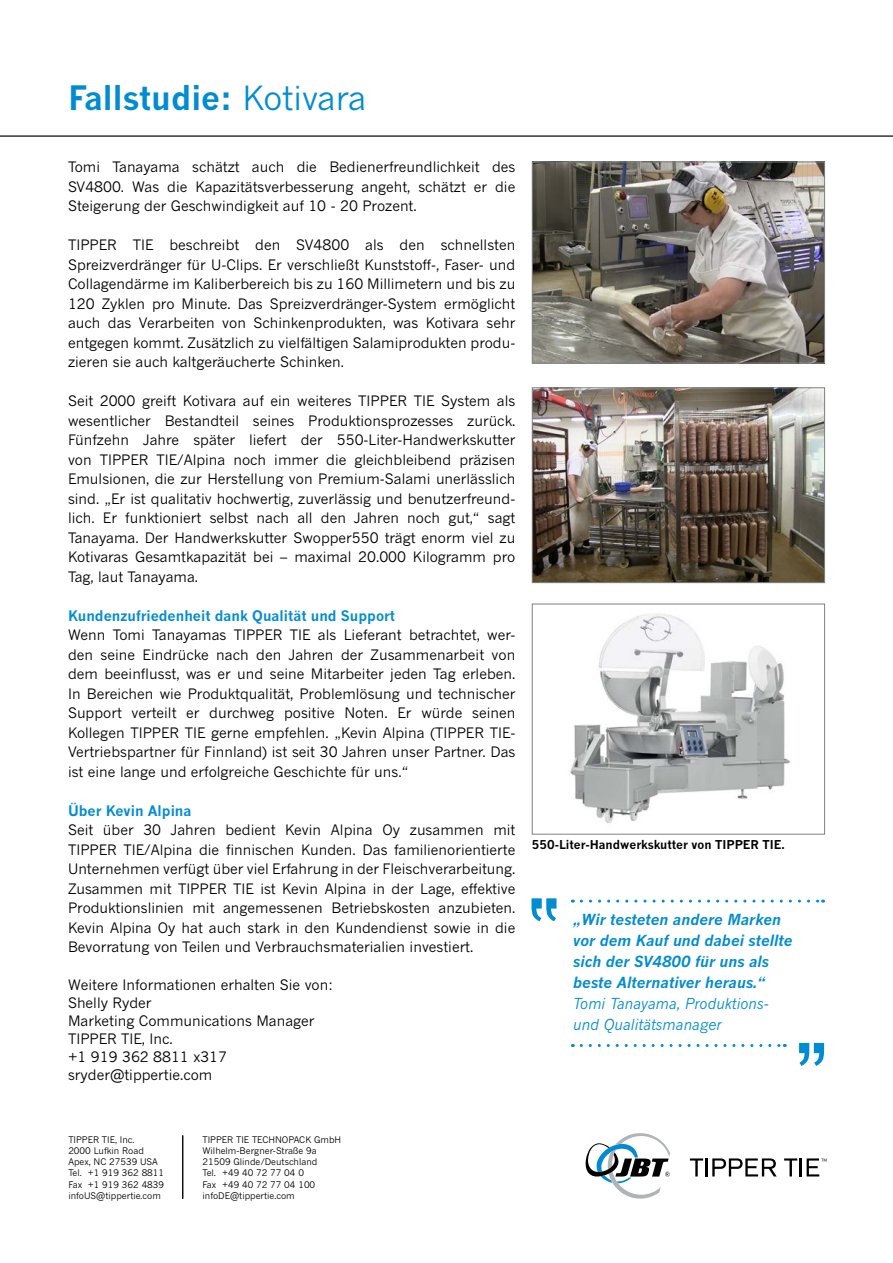
<style>
.page{position:relative;width:893px;height:1263px;background:#fff}
.page>*{position:absolute;margin:0;border:0;box-sizing:border-box;transform-origin:0 0}
.t1{font:700 33px "News Gothic MT Pro";color:#008cd2}
.t2{font:italic 700 15px/21px "News Gothic MT Pro";color:#008cd2}
.t3{font:italic 15px/21px "News Gothic MT Pro";color:#008cd2}
.t4{font:14.25px/19.5px "News Gothic MT Pro";color:#000;text-align:justify}
.t5{font:700 14.25px "News Gothic MT Pro";color:#008cd2}
.t6{font:700 12px "News Gothic MT Pro";color:#000}
.t7{font:9px/11.2px "News Gothic MT Pro";color:#000}
.s1{font-weight:400}
</style>
<div class="page">
<hr style="left:0;top:135px;width:893px;height:2px;background:#000">
<img style="left:534px;top:389px;width:289px;height:192px">
<div style="left:532px;top:387px;width:293px;height:196px;border:1px solid #808285"></div>
<img style="left:534px;top:164px;width:289px;height:197px">
<div style="left:532px;top:162px;width:293px;height:201px;border:1px solid #808285"></div>
<svg style="left:586px;top:1133px;width:84px;height:66px"></svg>
<svg style="left:690px;top:1158px;width:13px;height:18px"></svg>
<hr style="left:705px;top:1158px;width:3px;height:18px;background:#000">
<svg style="left:712px;top:1158px;width:65px;height:18px"></svg>
<svg style="left:784px;top:1158px;width:13px;height:18px"></svg>
<hr style="left:799px;top:1158px;width:3px;height:18px;background:#000">
<svg style="left:807px;top:1158px;width:20px;height:18px"></svg>
<img style="left:570px;top:613px;width:221px;height:210px">
<div style="left:532px;top:604px;width:293px;height:230px;border:1px solid #808285"></div>
<svg style="left:531px;top:898px;width:25px;height:23px"></svg>
<svg style="left:799px;top:1043px;width:25px;height:23px"></svg>
<svg style="left:581px;top:1044px;width:204px;height:3px"></svg>
<svg style="left:581px;top:900px;width:243px;height:3px"></svg>
<hr style="left:182px;top:1135px;width:1px;height:64px;background:#000">
<h1 class="t1" style="left:68px;top:78px;width:300px">Fallstudie: <span class="s1">Kotivara</span></h1>
<p class="t4" style="left:68px;top:157px;width:449px">Tomi Tanayama schätzt auch die Bedienerfreundlichkeit des SV4800. Was die Kapazitätsverbesserung angeht, schätzt er die Steigerung der Geschwindigkeit auf 10 - 20 Prozent.</p>
<p class="t4" style="left:68px;top:235px;width:449px">TIPPER TIE beschreibt den SV4800 als den schnellsten Spreizverdränger für U-Clips. Er verschließt Kunststoff-, Faser- und Collagendärme im Kaliberbereich bis zu 160 Millimetern und bis zu 120 Zyklen pro Minute. Das Spreizverdränger-System ermöglicht auch das Verarbeiten von Schinkenprodukten, was Kotivara sehr entgegen kommt. Zusätzlich zu vielfältigen Salamiprodukten produ&shy;zieren sie auch kaltgeräucherte Schinken.</p>
<p class="t4" style="left:68px;top:391px;width:449px">Seit 2000 greift Kotivara auf ein weiteres TIPPER TIE System als wesentlicher Bestandteil seines Produktionsprozesses zurück.<br>Fünfzehn Jahre später liefert der 550-Liter-Handwerkskutter von TIPPER TIE/Alpina noch immer die gleichbleibend präzisen Emulsionen, die zur Herstellung von Premium-Salami unerlässlich sind. „Er ist qualitativ hochwertig, zuverlässig und benutzerfreund&shy;lich. Er funktioniert selbst nach all den Jahren noch gut,“ sagt Tanayama. Der Handwerkskutter Swopper550 trägt enorm viel zu Kotivaras Gesamtkapazität bei – maximal 20.000 Kilogramm pro Tag, laut Tanayama.</p>
<p class="t5" style="left:68px;top:607px;width:329px">Kundenzufriedenheit dank Qualität und Support</p>
<p class="t4" style="left:68px;top:625px;width:449px">Wenn Tomi Tanayamas TIPPER TIE als Lieferant betrachtet, wer&shy;den seine Eindrücke nach den Jahren der Zusammenarbeit von dem beeinflusst, was er und seine Mitarbeiter jeden Tag erleben.<br>In Bereichen wie Produktqualität, Problemlösung und technischer Support verteilt er durchweg positive Noten. Er würde seinen Kollegen TIPPER TIE gerne empfehlen. „Kevin Alpina (TIPPER TIE-Vertriebspartner für Finnland) ist seit 30 Jahren unser Partner. Das ist eine lange und erfolgreiche Geschichte für uns.“</p>
<p class="t5" style="left:68px;top:802px;width:125px">Über Kevin Alpina</p>
<p class="t4" style="left:68px;top:820px;width:449px">Seit über 30 Jahren bedient Kevin Alpina Oy zusammen mit TIPPER TIE/Alpina die finnischen Kunden. Das familienorientierte Unternehmen verfügt über viel Erfahrung in der Fleischverarbeitung.<br>Zusammen mit TIPPER TIE ist Kevin Alpina in der Lage, effektive Produktionslinien mit angemessenen Betriebskosten anzubieten.<br>Kevin Alpina Oy hat auch stark in den Kundendienst sowie in die Bevorratung von Teilen und Verbrauchsmaterialien investiert.</p>
<p class="t4" style="left:68px;top:975px;width:266px;line-height:18px;text-align:left">Weitere Informationen erhalten Sie von:<br>Shelly Ryder<br>Marketing Communications Manager<br>TIPPER TIE, Inc.<br>+1 919 362 8811 x317 sryder@tippertie.com</p>
<p class="t6" style="left:532px;top:837px;width:254px">550-Liter-Handwerkskutter von TIPPER TIE.</p>
<p class="t2" style="left:573px;top:909px;width:221px">„Wir testeten andere Marken vor dem Kauf und dabei stellte sich der SV4800 für uns als beste Alternativer heraus.“</p>
<p class="t3" style="left:573px;top:993px;width:197px">Tomi Tanayama, Produktions&shy;und Qualitätsmanager</p>
<p class="t7" style="left:68px;top:1133px;width:97px">TIPPER TIE, Inc.<br>2000 Lufkin Road<br>Apex, NC 27539 USA<br>Tel. +1 919 362 8811<br>Fax +1 919 362 4839 infoUS@tippertie.com</p>
<p class="t7" style="left:203px;top:1133px;width:140px">TIPPER TIE TECHNOPACK GmbH<br>Wilhelm-Bergner-Straße 9a<br>21509 Glinde/Deutschland<br>Tel. +49 40 72 77 04 0<br>Fax +49 40 72 77 04 100 infoDE@tippertie.com</p>
</div>
